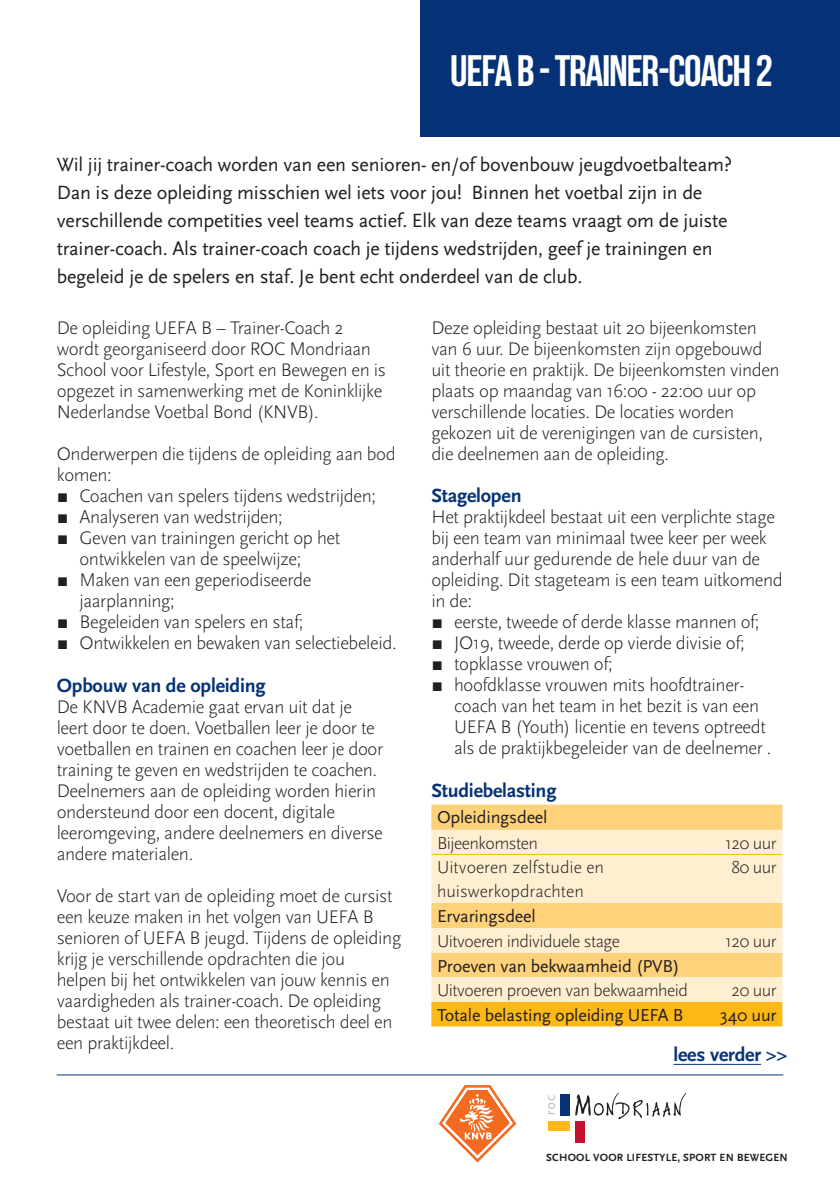
<style>
.page{position:relative;width:840px;height:1191px;background:#fff}
.page>*{position:absolute;margin:0;border:0;box-sizing:border-box;transform-origin:0 0}
.t1{font:44px "Bebas Neue";letter-spacing:-.03em;color:#fff}
.t2{font:20px/28px "Scala Sans OT";letter-spacing:-.01em;color:#231f20}
.t3{font:700 20px "Scala Sans OT";letter-spacing:-.01em;color:#053276}
.t4{font:300 19px/21px "Scala Sans OT";letter-spacing:-.02em;color:#231f20}
.t5{font:300 18px "Scala Sans OT";letter-spacing:-.03em;color:#231f20}
.t6{font:18px "Scala Sans OT";letter-spacing:-.01em;color:#231f20}
.t7{font:300 18px/24px "Scala Sans OT";color:#231f20}
.t8{font:700 10.8px "Scala Sans OT";letter-spacing:.02em;color:#231f20}
</style>
<div class="page">
<svg style="left:431px;top:804px;width:350px;height:26px;background:#fed27f"></svg>
<svg style="left:431px;top:830px;width:350px;height:172px;background:#fde6b8"></svg>
<div style="left:431px;top:1002px;width:350px;height:24px;background:#fcb814"></div>
<hr style="left:431px;top:854px;width:266px;height:1px;background:#fcb814">
<hr style="left:697px;top:854px;width:84px;height:1px;background:#fcb814">
<div style="left:420px;top:0;width:419px;height:136px;background:#053276"></div>
<hr style="left:673px;top:1064px;width:87px;height:1px;background:#053276">
<hr style="left:57px;top:1074px;width:725px;height:1px;background:#053276">
<svg style="left:575px;top:1092px;width:111px;height:27px"></svg>
<div style="left:560px;top:1094px;width:9px;height:21px;background:#053276"></div>
<div style="left:575px;top:1121px;width:9px;height:21px;background:#c3102e"></div>
<div style="left:547px;top:1121px;width:22px;height:9px;background:#fcb814"></div>
<svg style="left:548px;top:1095px;width:6px;height:19px"></svg>
<svg style="left:438px;top:1085px;width:78px;height:77px"></svg>
<h1 class="t1" style="left:450px;top:47px;width:324px">UEFA B - TRAINER-COACH 2</h1>
<p class="t2" style="left:57px;top:150px;width:676px">Wil jij trainer-coach worden van een senioren- en/of bovenbouw jeugdvoetbalteam?<br>Dan is deze opleiding misschien wel iets voor jou! Binnen het voetbal zijn in de verschillende competities veel teams actief. Elk van deze teams vraagt om de juiste trainer-coach. Als trainer-coach coach je tijdens wedstrijden, geef je trainingen en begeleid je de spelers en staf. Je bent echt onderdeel van de club.</p>
<p class="t4" style="left:57px;top:318px;width:331px">De opleiding UEFA B – Trainer-Coach 2 wordt georganiseerd door ROC Mondriaan School voor Lifestyle, Sport en Bewegen en is opgezet in samenwerking met de Koninklijke Nederlandse Voetbal Bond (KNVB).</p>
<p class="t4" style="left:57px;top:444px;width:340px">Onderwerpen die tijdens de opleiding aan bod komen:</p>
<p class="t4" style="left:57px;top:486px;width:320px">▪ Coachen van spelers tijdens wedstrijden;</p>
<p class="t4" style="left:57px;top:507px;width:227px">▪ Analyseren van wedstrijden;</p>
<p class="t4" style="left:79px;top:528px;width:262px;text-indent:-23px">▪ Geven van trainingen gericht op het ontwikkelen van de speelwijze;</p>
<p class="t4" style="left:79px;top:570px;width:233px;text-indent:-23px">▪ Maken van een geperiodiseerde jaarplanning;</p>
<p class="t4" style="left:57px;top:612px;width:248px">▪ Begeleiden van spelers en staf;</p>
<p class="t4" style="left:57px;top:633px;width:341px">▪ Ontwikkelen en bewaken van selectiebeleid.</p>
<p class="t3" style="left:57px;top:674px;width:210px">Opbouw van de opleiding</p>
<p class="t4" style="left:57px;top:696px;width:328px">De KNVB Academie gaat ervan uit dat je leert door te doen. Voetballen leer je door te voetballen en trainen en coachen leer je door training te geven en wedstrijden te coachen.<br>Deelnemers aan de opleiding worden hierin ondersteund door een docent, digitale leeromgeving, andere deelnemers en diverse andere materialen.</p>
<p class="t4" style="left:57px;top:885px;width:346px">Voor de start van de opleiding moet de cursist een keuze maken in het volgen van UEFA B senioren of UEFA B jeugd. Tijdens de opleiding krijg je verschillende opdrachten die jou<br>helpen bij het ontwikkelen van jouw kennis en vaardigheden als trainer-coach. De opleiding bestaat uit twee delen: een theoretisch deel en een praktijkdeel.</p>
<p class="t4" style="left:431px;top:318px;width:350px">Deze opleiding bestaat uit 20 bijeenkomsten van 6 uur. De bijeenkomsten zijn opgebouwd uit theorie en praktijk. De bijeenkomsten vinden plaats op maandag van 16:00 - 22:00 uur op verschillende locaties. De locaties worden gekozen uit de verenigingen van de cursisten, die deelnemen aan de opleiding.</p>
<p class="t3" style="left:431px;top:485px;width:92px">Stagelopen</p>
<p class="t4" style="left:431px;top:507px;width:353px">Het praktijkdeel bestaat uit een verplichte stage bij een team van minimaal twee keer per week anderhalf uur gedurende de hele duur van de opleiding. Dit stageteam is een team uitkomend in de:</p>
<p class="t4" style="left:431px;top:612px;width:329px">▪ eerste, tweede of derde klasse mannen of;</p>
<p class="t4" style="left:431px;top:633px;width:314px">▪ JO19, tweede, derde op vierde divisie of;</p>
<p class="t4" style="left:431px;top:654px;width:183px">▪ topklasse vrouwen of;</p>
<p class="t4" style="left:454px;top:675px;width:319px;text-indent:-23px">▪ hoofdklasse vrouwen mits hoofdtrainer&shy;coach van het team in het bezit is van een UEFA B (Youth) licentie en tevens optreedt als de praktijkbegeleider van de deelnemer .</p>
<p class="t3" style="left:431px;top:779px;width:126px">Studiebelasting</p>
<p class="t6" style="left:437px;top:808px;width:112px">Opleidingsdeel</p>
<p class="t5" style="left:437px;top:833px;width:102px">Bijeenkomsten</p>
<p class="t5" style="left:724px;top:833px;width:53px">120 uur</p>
<p class="t7" style="left:437px;top:855px;width:169px">Uitvoeren zelfstudie en huiswerkopdrachten</p>
<p class="t5" style="left:731px;top:857px;width:47px">80 uur</p>
<p class="t6" style="left:437px;top:906px;width:100px">Ervaringsdeel</p>
<p class="t5" style="left:437px;top:931px;width:184px">Uitvoeren individuele stage</p>
<p class="t5" style="left:724px;top:931px;width:53px">120 uur</p>
<p class="t6" style="left:437px;top:956px;width:244px">Proeven van bekwaamheid (PVB)</p>
<p class="t5" style="left:437px;top:980px;width:252px">Uitvoeren proeven van bekwaamheid</p>
<p class="t5" style="left:731px;top:980px;width:47px">20 uur</p>
<p class="t6" style="left:437px;top:1005px;width:248px">Totale belasting opleiding UEFA B</p>
<p class="t6" style="left:719px;top:1005px;width:58px">340 uur</p>
<p class="t3" style="left:673px;top:1043px;width:115px">lees verder &gt;&gt;</p>
<p class="t8" style="left:546px;top:1151px;width:243px">SCHOOL VOOR LIFESTYLE, SPORT EN BEWEGEN</p>
</div>
